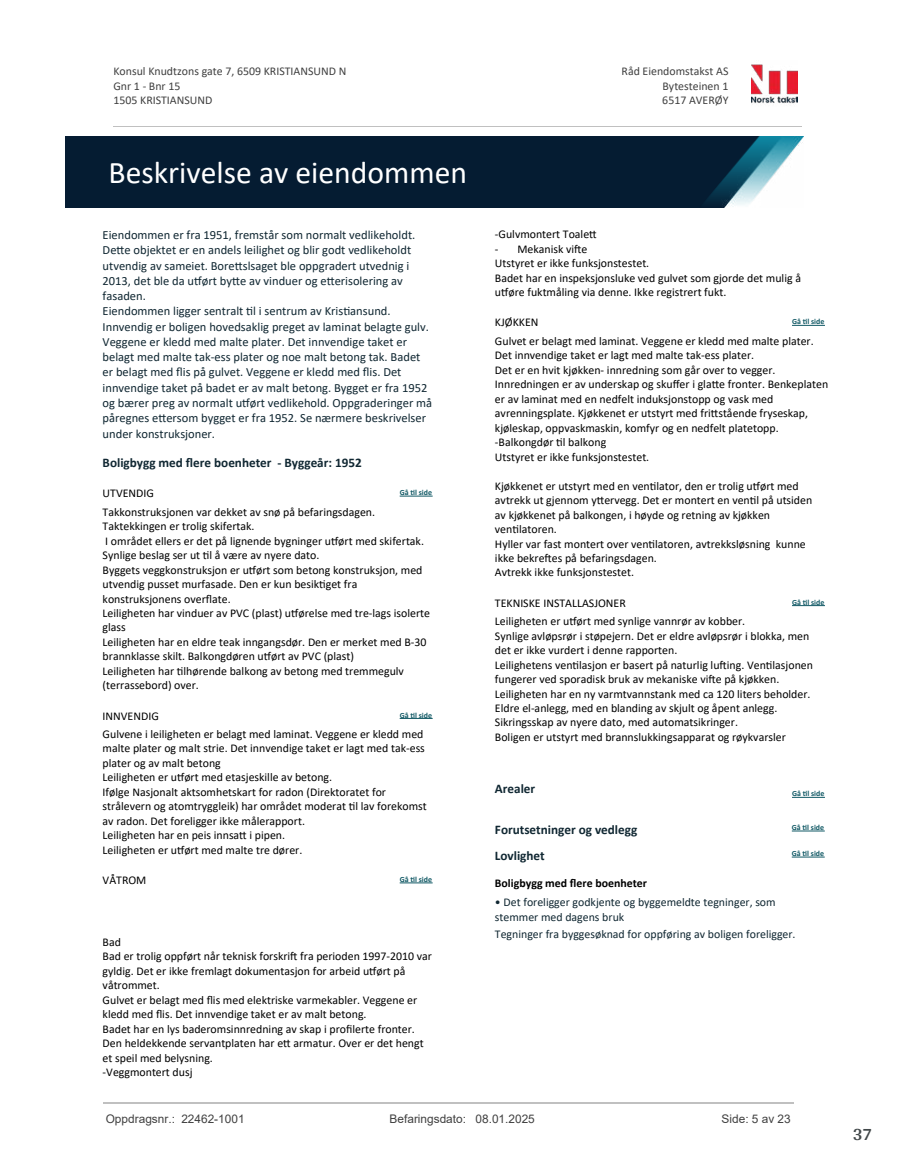
<style>
.page{position:relative;width:915px;height:1172px;background:#fff}
.page>*{position:absolute;margin:0;border:0;box-sizing:border-box;transform-origin:0 0}
.t1{font:31.65px "Calibri";color:#fff}
.t2{font:700 18px "Arya";color:#414749}
.t3{font:700 13.2px/26.1px "Calibri";color:#102732}
.t4{font:12.45px/15.3px "Calibri";color:#102732}
.t5{font:11.85px/14.4px "Calibri";color:#000}
.t6{font:11.85px/14.4px "Calibri";color:#102732}
.t7{font:11.85px/14.5px "Calibri";color:#404040}
.t8{font:11.85px "Arial";color:#404040}
.t9{font:700 11.85px "Calibri";color:#000}
.t10{font:700 7.95px "Calibri";color:#115965}
</style>
<div class="page">
<hr style="left:399px;top:496px;width:33px;height:1px;background:#115965">
<hr style="left:399px;top:718px;width:33px;height:1px;background:#115965">
<hr style="left:399px;top:883px;width:33px;height:1px;background:#115965">
<hr style="left:791px;top:797px;width:33px;height:1px;background:#115965">
<hr style="left:791px;top:325px;width:33px;height:1px;background:#115965">
<hr style="left:791px;top:605px;width:33px;height:1px;background:#115965">
<hr style="left:791px;top:857px;width:33px;height:1px;background:#115965">
<hr style="left:791px;top:831px;width:33px;height:1px;background:#115965">
<img style="left:751px;top:64px;width:46px;height:40px">
<hr style="left:113px;top:127px;width:688px;height:1px;background:#c0c0c0">
<img style="left:65px;top:137px;width:738px;height:71px">
<hr style="left:103px;top:1102px;width:690px;height:1px;background:#c0c0c0">
<p class="t7" style="left:113px;top:64px;width:234px">Konsul Knudtzons gate 7, 6509 KRISTIANSUND N<br>Gnr 1 - Bnr 15<br>1505 KRISTIANSUND</p>
<p class="t7" style="left:621px;top:64px;width:108px">Råd Eiendomstakst AS</p>
<p class="t7" style="left:662px;top:78px;width:67px">Bytesteinen 1</p>
<p class="t7" style="left:662px;top:93px;width:68px">6517 AVERØY</p>
<h1 class="t1" style="left:109px;top:150px;width:360px">Beskrivelse av eiendommen</h1>
<p class="t4" style="left:103px;top:227px;width:331px">Eiendommen er fra 1951, fremstår som normalt vedlikeholdt.<br>De琀琀e objektet er en andels leilighet og blir godt vedlikeholdt utvendig av sameiet. Bore琀琀slsaget ble oppgradert utvednig i 2013, det ble da u琀昀ørt by琀琀e av vinduer og e琀琀erisolering av fasaden.<br>Eiendommen ligger sentralt 琀椀l i sentrum av Kris琀椀ansund.<br>Innvendig er boligen hovedsaklig preget av laminat belagte gulv.<br>Veggene er kledd med malte plater. Det innvendige taket er belagt med malte tak-ess plater og noe malt betong tak. Badet er belagt med 昀氀is på gulvet. Veggene er kledd med 昀氀is. Det innvendige taket på badet er av malt betong. Bygget er fra 1952 og bærer preg av normalt u琀昀ørt vedlikehold. Oppgraderinger må påregnes e琀琀ersom bygget er fra 1952. Se nærmere beskrivelser under konstruksjoner.</p>
<p class="t3" style="left:103px;top:449px;width:260px">Boligbygg med 昀氀ere boenheter - Byggeår: 1952</p>
<p class="t5" style="left:103px;top:486px;width:53px">UTVENDIG</p>
<p class="t10" style="left:399px;top:487px;width:34px">Gå 琀椀l side</p>
<p class="t5" style="left:103px;top:504px;width:329px">Takkonstruksjonen var dekket av snø på befaringsdagen.<br>Taktekkingen er trolig skifertak.<br>I området ellers er det på lignende bygninger u琀昀ørt med skifertak.<br>Synlige beslag ser ut 琀椀l å være av nyere dato.<br>Byggets veggkonstruksjon er u琀昀ørt som betong konstruksjon, med utvendig pusset murfasade. Den er kun besik琀椀get fra konstruksjonens over昀氀ate.<br>Leiligheten har vinduer av PVC (plast) u琀昀ørelse med tre-lags isolerte glass<br>Leiligheten har en eldre teak inngangsdør. Den er merket med B-30 brannklasse skilt. Balkongdøren u琀昀ørt av PVC (plast)<br>Leiligheten har 琀椀lhørende balkong av betong med tremmegulv (terrassebord) over.</p>
<p class="t5" style="left:103px;top:708px;width:58px">INNVENDIG</p>
<p class="t10" style="left:399px;top:709px;width:34px">Gå 琀椀l side</p>
<p class="t5" style="left:103px;top:726px;width:325px">Gulvene i leiligheten er belagt med laminat. Veggene er kledd med malte plater og malt strie. Det innvendige taket er lagt med tak-ess plater og av malt betong<br>Leiligheten er u琀昀ørt med etasjeskille av betong.<br>Ifølge Nasjonalt aktsomhetskart for radon (Direktoratet for strålevern og atomtryggleik) har området moderat 琀椀l lav forekomst av radon. Det foreligger ikke målerapport.<br>Leiligheten har en peis innsa琀琀 i pipen.<br>Leiligheten er u琀昀ørt med malte tre dører.</p>
<p class="t5" style="left:103px;top:872px;width:45px">VÅTROM</p>
<p class="t10" style="left:399px;top:874px;width:34px">Gå 琀椀l side</p>
<p class="t5" style="left:103px;top:934px;width:331px">Bad<br>Bad er trolig oppført når teknisk forskri昀琀 fra perioden 1997-2010 var gyldig. Det er ikke fremlagt dokumentasjon for arbeid u琀昀ørt på våtrommet.<br>Gulvet er belagt med 昀氀is med elektriske varmekabler. Veggene er kledd med 昀氀is. Det innvendige taket er av malt betong.<br>Badet har en lys baderomsinnredning av skap i pro昀椀lerte fronter.<br>Den heldekkende servantplaten har e琀琀 armatur. Over er det hengt et speil med belysning.<br>-Veggmontert dusj</p>
<p class="t5" style="left:495px;top:227px;width:103px">-Gulvmontert Toale琀琀</p>
<p class="t5" style="left:495px;top:241px;width:307px">- Mekanisk vi昀琀e<br>Utstyret er ikke funksjonstestet.<br>Badet har en inspeksjonsluke ved gulvet som gjorde det mulig å u琀昀øre fuktmåling via denne. Ikke registrert fukt.</p>
<p class="t5" style="left:495px;top:315px;width:45px">KJØKKEN</p>
<p class="t10" style="left:791px;top:316px;width:34px">Gå 琀椀l side</p>
<p class="t5" style="left:495px;top:333px;width:334px">Gulvet er belagt med laminat. Veggene er kledd med malte plater.<br>Det innvendige taket er lagt med malte tak-ess plater.<br>Det er en hvit kjøkken- innredning som går over to vegger.<br>Innredningen er av underskap og sku昀昀er i gla琀琀e fronter. Benkeplaten er av laminat med en nedfelt induksjonstopp og vask med avrenningsplate. Kjøkkenet er utstyrt med fri琀琀stående fryseskap, kjøleskap, oppvaskmaskin, komfyr og en nedfelt platetopp. -Balkongdør 琀椀l balkong<br>Utstyret er ikke funksjonstestet.</p>
<p class="t5" style="left:495px;top:478px;width:319px">Kjøkkenet er utstyrt med en ven琀椀lator, den er trolig u琀昀ørt med avtrekk ut gjennom y琀琀ervegg. Det er montert en ven琀椀l på utsiden av kjøkkenet på balkongen, i høyde og retning av kjøkken<br>ven琀椀latoren.<br>Hyller var fast montert over ven琀椀latoren, avtrekksløsning kunne ikke bekre昀琀es på befaringsdagen.<br>Avtrekk ikke funksjonstestet.</p>
<p class="t5" style="left:495px;top:595px;width:132px">TEKNISKE INSTALLASJONER</p>
<p class="t10" style="left:791px;top:596px;width:34px">Gå 琀椀l side</p>
<p class="t5" style="left:495px;top:614px;width:319px">Leiligheten er u琀昀ørt med synlige vannrør av kobber.<br>Synlige avløpsrør i støpejern. Det er eldre avløpsrør i blokka, men det er ikke vurdert i denne rapporten.<br>Leilighetens ven琀椀lasjon er basert på naturlig lu昀琀ing. Ven琀椀lasjonen fungerer ved sporadisk bruk av mekaniske vi昀琀e på kjøkken.<br>Leiligheten har en ny varmtvannstank med ca 120 liters beholder.<br>Eldre el-anlegg, med en blanding av skjult og åpent anlegg.<br>Sikringsskap av nyere dato, med automatsikringer.<br>Boligen er utstyrt med brannslukkingsapparat og røykvarsler</p>
<p class="t3" style="left:495px;top:775px;width:42px">Arealer</p>
<p class="t10" style="left:791px;top:788px;width:34px">Gå 琀椀l side</p>
<p class="t10" style="left:791px;top:822px;width:34px">Gå 琀椀l side</p>
<p class="t3" style="left:495px;top:817px;width:144px">Forutsetninger og vedlegg<br>Lovlighet</p>
<p class="t9" style="left:495px;top:875px;width:153px">Boligbygg med 昀氀ere boenheter</p>
<p class="t6" style="left:495px;top:895px;width:282px">• Det foreligger godkjente og byggemeldte tegninger, som stemmer med dagens bruk</p>
<p class="t6" style="left:495px;top:926px;width:302px">Tegninger fra byggesøknad for oppføring av boligen foreligger.</p>
<p class="t10" style="left:791px;top:848px;width:34px">Gå 琀椀l side</p>
<p class="t8" style="left:106px;top:1111px;width:140px">Oppdragsnr.: 22462-1001</p>
<p class="t8" style="left:389px;top:1111px;width:147px">Befaringsdato: 08.01.2025</p>
<p class="t8" style="left:721px;top:1111px;width:71px">Side: 5 av 23</p>
<h2 class="t2" style="left:852px;top:1123px;width:21px">37</h2>
</div>
